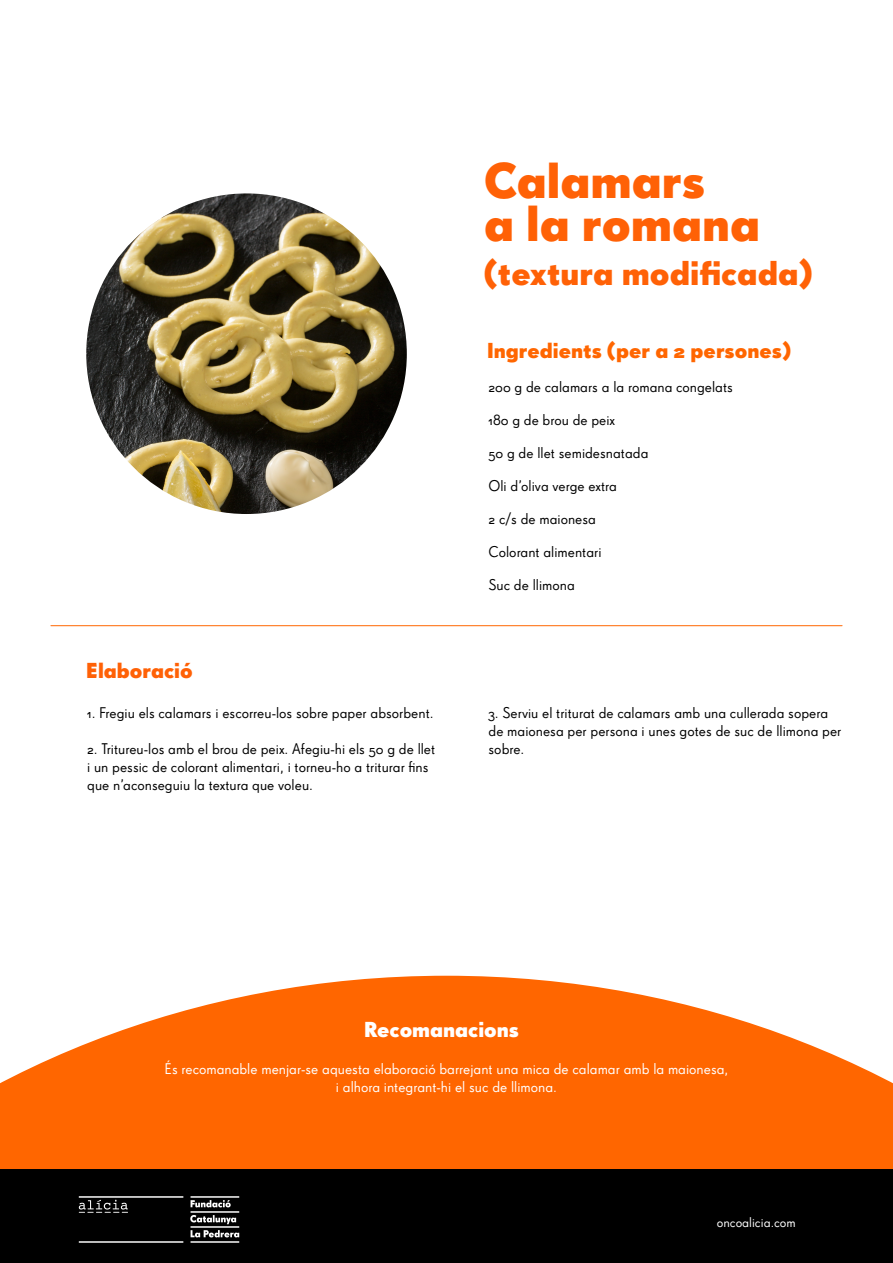
<style>
.page{position:relative;width:893px;height:1263px;background:#fff}
.page>*{position:absolute;margin:0;border:0;box-sizing:border-box;transform-origin:0 0}
.t1{font:48.45px/43.5px "Super Grotesk OT Bld";color:#ff6106}
.t2{font:33px "Super Grotesk OT Bld";color:#ff6106}
.t3{font:21px "Super Grotesk OT Bld";color:#f60}
.t4{font:21px "Super Grotesk OT Bld";color:#fff}
.t5{font:21px "Super Grotesk OT Bld";color:#ff6106}
.t6{font:15px/18px "Super Grotesk OT";color:#000}
.t7{font:15px/18px "Super Grotesk OT";color:#fff;text-align:center}
.t8{font:13.5px "Super Grotesk OT";color:#fff}
</style>
<div class="page">
<img style="left:86px;top:193px;width:321px;height:321px;border-radius:160px">
<svg style="left:0;top:976px;width:893px;height:193px;fill:#f60"></svg>
<hr style="left:51px;top:625px;width:791px;height:1px;background:#f60">
<div style="left:0;top:1170px;width:893px;height:93px;background:#000"></div>
<img style="left:78px;top:1196px;width:162px;height:47px">
<h1 class="t1" style="left:484px;top:158px;width:278px">Calamars<br>a la romana</h1>
<h2 class="t2" style="left:484px;top:252px;width:330px">(textura modificada)</h2>
<h3 class="t5" style="left:86px;top:658px;width:108px">Elaboració</h3>
<p class="t6" style="left:87px;top:704px;width:348px">1. Fregiu els calamars i escorreu-los sobre paper absorbent.</p>
<p class="t6" style="left:87px;top:740px;width:350px">2. Tritureu-los amb el brou de peix. Afegiu-hi els 50 g de llet i un pessic de colorant alimentari, i torneu-ho a triturar fins que n’aconseguiu la textura que voleu.</p>
<h3 class="t3" style="left:487px;top:338px;width:305px">Ingredients (per a 2 persones)</h3>
<p class="t6" style="left:488px;top:378px;width:246px">200 g de calamars a la romana congelats</p>
<p class="t6" style="left:488px;top:411px;width:128px">180 g de brou de peix</p>
<p class="t6" style="left:488px;top:444px;width:161px">50 g de llet semidesnatada</p>
<p class="t6" style="left:488px;top:477px;width:130px">Oli d’oliva verge extra</p>
<p class="t6" style="left:488px;top:510px;width:109px">2 c/s de maionesa</p>
<p class="t6" style="left:488px;top:543px;width:115px">Colorant alimentari</p>
<p class="t6" style="left:488px;top:576px;width:88px">Suc de llimona</p>
<p class="t6" style="left:489px;top:704px;width:354px">3. Serviu el triturat de calamars amb una cullerada sopera de maionesa per persona i unes gotes de suc de llimona per sobre.</p>
<h3 class="t4" style="left:364px;top:1017px;width:157px">Recomanacions</h3>
<p class="t7" style="left:165px;top:1059px;width:565px">És recomanable menjar-se aquesta elaboració barrejant una mica de calamar amb la maionesa, i alhora integrant-hi el suc de llimona.</p>
<p class="t8" style="left:717px;top:1215px;width:80px">oncoalicia.com</p>
</div>
